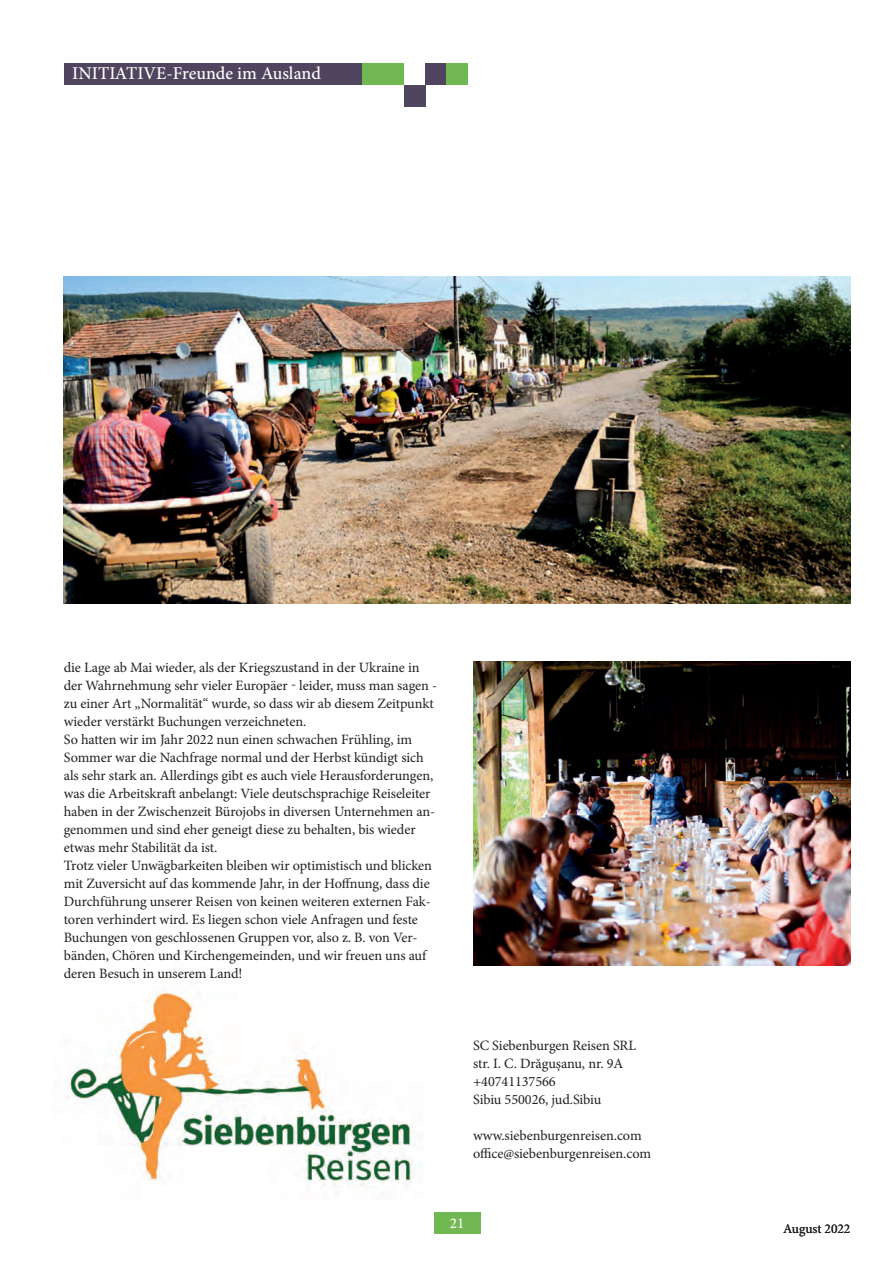
<style>
.page{position:relative;width:893px;height:1263px;background:#fff}
.page>*{position:absolute;margin:0;border:0;box-sizing:border-box;transform-origin:0 0}
.t1{font:500 18px "Minion Pro";color:#fff}
.t2{font:500 15px "Minion Pro";color:#fff}
.t3{font:14.25px/18px "Minion Pro";letter-spacing:-.005em;color:#231f20}
.t4{font:13.5px "Minion Pro";color:#231f20}
</style>
<div class="page">
<div style="left:434px;top:1212px;width:46px;height:21px;background:#71b853"></div>
<div style="left:361px;top:64px;width:43px;height:21px;background:#71b853"></div>
<div style="left:404px;top:85px;width:21px;height:21px;background:#50455e"></div>
<div style="left:425px;top:64px;width:21px;height:21px;background:#50455e"></div>
<div style="left:64px;top:64px;width:297px;height:21px;background:#50455e"></div>
<div style="left:446px;top:64px;width:22px;height:21px;background:#71b853"></div>
<img style="left:66px;top:984px;width:357px;height:210px">
<img style="left:64px;top:276px;width:786px;height:328px">
<img style="left:473px;top:661px;width:377px;height:304px">
<p class="t1" style="left:72px;top:62px;width:284px">Aktivitäten in unserem Mitgliederkreis</p>
<p class="t1" style="left:72px;top:62px;width:250px">INITIATIVE-Freunde im Ausland</p>
<p class="t3" style="left:64px;top:659px;width:375px">die Lage ab Mai wieder, als der Kriegszustand in der Ukraine in der Wahrnehmung sehr vieler Europäer - leider, muss man sagen - zu einer Art „Normalität“ wurde, so dass wir ab diesem Zeitpunkt wieder verstärkt Buchungen verzeichneten.<br>So hatten wir im Jahr 2022 nun einen schwachen Frühling, im Sommer war die Nachfrage normal und der Herbst kündigt sich als sehr stark an. Allerdings gibt es auch viele Herausforderungen, was die Arbeitskraft anbelangt: Viele deutschsprachige Reiseleiter haben in der Zwischenzeit Bürojobs in diversen Unternehmen an&shy;genommen und sind eher geneigt diese zu behalten, bis wieder etwas mehr Stabilität da ist.<br>Trotz vieler Unwägbarkeiten bleiben wir optimistisch und blicken mit Zuversicht auf das kommende Jahr, in der Hoffnung, dass die Durchführung unserer Reisen von keinen weiteren externen Fak&shy;toren verhindert wird. Es liegen schon viele Anfragen und feste Buchungen von geschlossenen Gruppen vor, also z. B. von Ver&shy;bänden, Chören und Kirchengemeinden, und wir freuen uns auf deren Besuch in unserem Land!</p>
<p class="t3" style="left:473px;top:1037px;width:164px">SC Siebenburgen Reisen SRL str. I. C. Drăgușanu, nr. 9A +40741137566<br>Sibiu 550026, jud.Sibiu</p>
<p class="t3" style="left:473px;top:1127px;width:179px">www.siebenburgenreisen.com office@siebenburgenreisen.com</p>
<p class="t2" style="left:450px;top:1213px;width:16px">21</p>
<p class="t4" style="left:783px;top:1219px;width:69px">August 2022</p>
</div>
